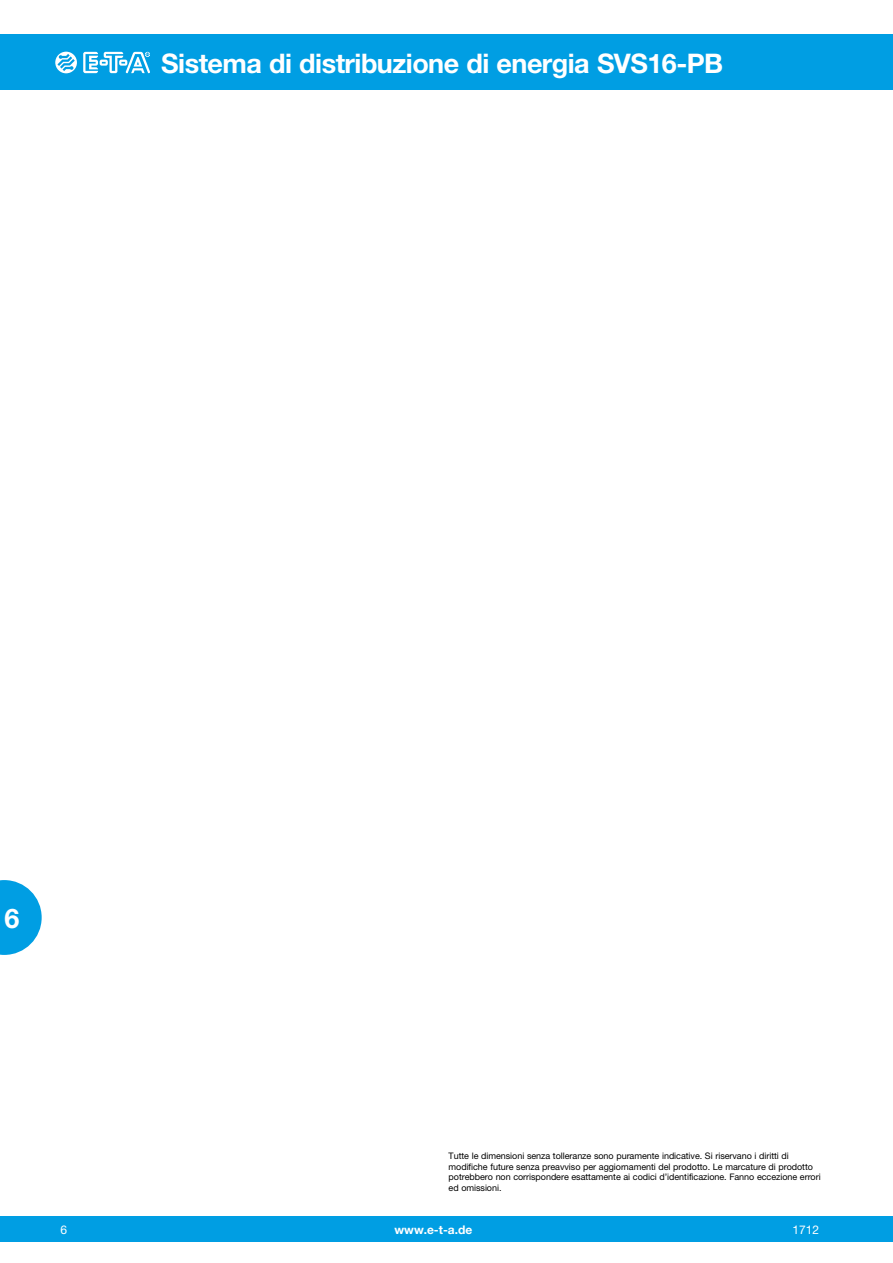
<style>
.page{position:relative;width:893px;height:1263px;background:#fff}
.page>*{position:absolute;margin:0;border:0;box-sizing:border-box;transform-origin:0 0}
.t1{font:700 27px "Helvetica Neue LT";letter-spacing:-.02em;color:#fff}
.t2{font:700 12px "Helvetica Neue LT";color:#fff}
.t3{font:12px "Helvetica Neue LT";color:#fff}
.t4{font:9px/10.5px "Helvetica Neue LT";letter-spacing:-.005em;color:#000}
</style>
<div class="page">
<div style="left:0;top:1216px;width:893px;height:26px;background:#009ee3"></div>
<div style="left:0;top:34px;width:893px;height:55px;background:#009ee3"></div>
<svg style="left:55px;top:52px;width:22px;height:21px"></svg>
<svg style="left:83px;top:52px;width:67px;height:21px"></svg>
<svg style="left:0;top:880px;width:42px;height:75px"></svg>
<h1 class="t1" style="left:161px;top:46px;width:563px">Sistema di distribuzione di energia SVS16-PB</h1>
<h1 class="t1" style="left:4px;top:902px;width:17px">6</h1>
<p class="t4" style="left:449px;top:1150px;width:374px">Tutte le dimensioni senza tolleranze sono puramente indicative. Si riservano i diritti di modifiche future senza preavviso per aggiornamenti del prodotto. Le marcature di prodotto potrebbero non corrispondere esattamente ai codici d’identificazione. Fanno eccezione errori ed omissioni.</p>
<h2 class="t2" style="left:394px;top:1222px;width:79px">www.e-t-a.de</h2>
<h2 class="t3" style="left:60px;top:1222px;width:8px">6</h2>
<h2 class="t3" style="left:792px;top:1222px;width:28px">1712</h2>
</div>
